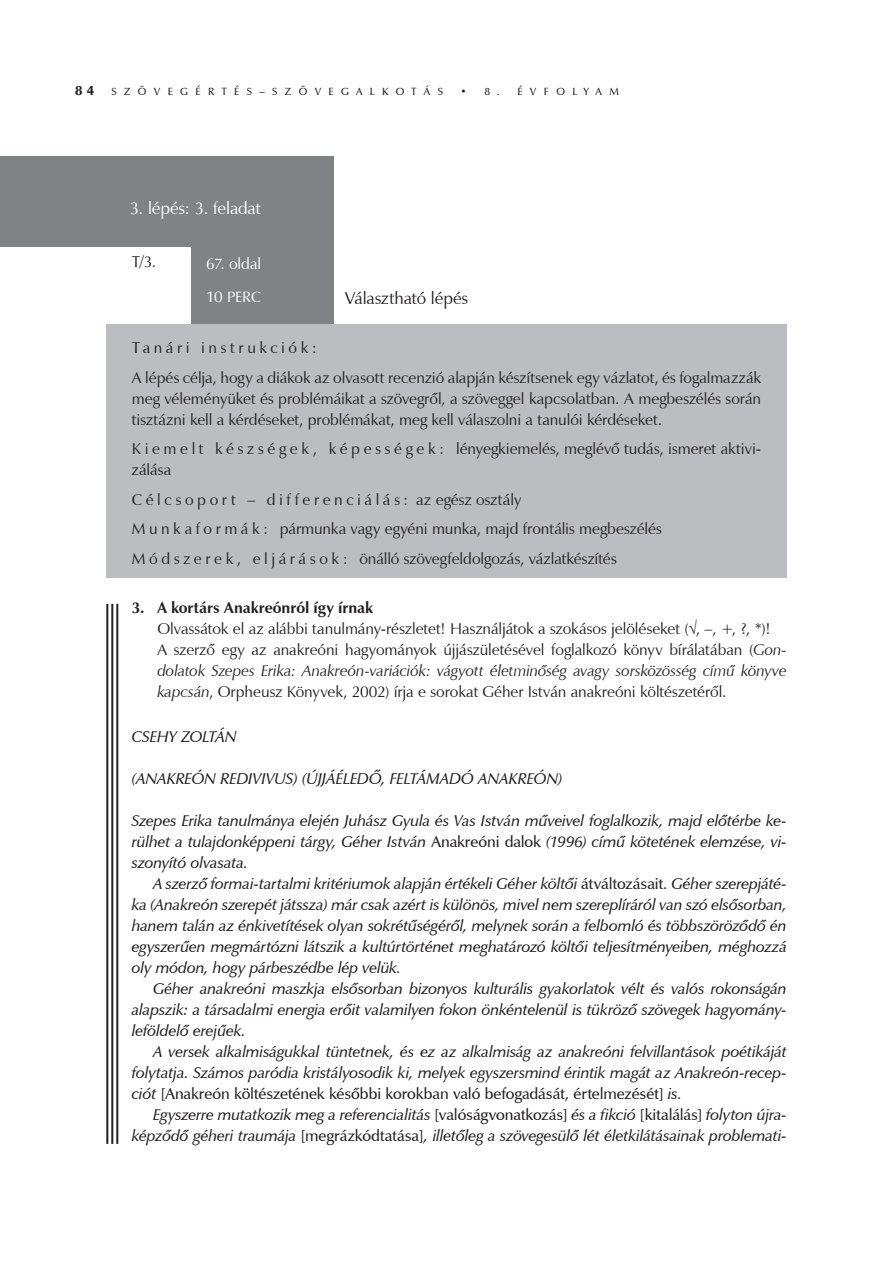
<style>
.page{position:relative;width:893px;height:1263px;background:#fff}
.page>*{position:absolute;margin:0;border:0;box-sizing:border-box;transform-origin:0 0}
.t1{font:17.25px "Zapf Humanist 601 PFL";letter-spacing:-.01em;color:#fff}
.t2{font:17.25px "Zapf Humanist 601 PFL";letter-spacing:-.005em;color:#231f20}
.t3{font:italic 15.75px/21px "Zapf Humanist 601 Dm PFL";letter-spacing:-.005em;color:#231f20;text-align:justify}
.t4{font:15.75px/21px "Zapf Humanist 601 PFL";color:#231f20}
.t5{font:15.75px "Zapf Humanist 601 PFL";letter-spacing:-.005em;color:#fff}
.t6{font:15px "Zapf Humanist 601 PFL";color:#fff}
.t7{font:13.5px "Zapf Humanist 601 Ult PFL";color:#231f20}
.t8{font:10.5px "Zapf Humanist 601 Dm PFL";letter-spacing:.7em;color:#231f20}
.s1{font-size:15.75px}
.s2{font-weight:700}
.s3{font-style:italic}
.s4{font-style:normal}
</style>
<div class="page">
<div style="left:0;top:157px;width:333px;height:174px;background:#808285"></div>
<div style="left:0;top:247px;width:190px;height:86px;background:#fff"></div>
<div style="left:106px;top:325px;width:681px;height:253px;background:#bcbdc0"></div>
<hr style="left:116px;top:604px;width:2px;height:540px;background:#231f20">
<hr style="left:111px;top:604px;width:2px;height:540px;background:#231f20">
<hr style="left:106px;top:604px;width:2px;height:540px;background:#231f20">
<p class="t7" style="left:75px;top:82px;width:20px">8 4</p>
<p class="t8" style="left:111px;top:84px;width:333px">SZÖVEGÉRTÉS–SZÖVEGALKOTÁS</p>
<p class="t8" style="left:461px;top:84px;width:41px">• 8 .</p>
<p class="t8" style="left:517px;top:84px;width:103px">ÉVFOLYAM</p>
<p class="t1" style="left:130px;top:197px;width:133px">3. lépés: 3. feladat</p>
<p class="t5" style="left:206px;top:253px;width:56px">67. oldal</p>
<p class="t6" style="left:206px;top:288px;width:56px"><span class="s1">10</span> PERC</p>
<p class="t4" style="left:132px;top:251px;width:26px">T/3.</p>
<p class="t2" style="left:345px;top:288px;width:125px">Választható lépés</p>
<p class="t4" style="left:132px;top:333px;width:631px;line-height:29.5px">Tanári instrukciók:<br>A lépés célja, hogy a diákok az olvasott recenzió alapján készítsenek egy vázlatot, és fogalmazzák</p>
<p class="t4" style="left:132px;top:388px;width:631px">meg véleményüket és problémáikat a szövegről, a szöveggel kapcsolatban. A megbeszélés során tisztázni kell a kérdéseket, problémákat, meg kell válaszolni a tanulói kérdéseket.</p>
<p class="t4" style="left:132px;top:438px;width:631px">K i e m e l t k é s z s é g e k , k é p e s s é g e k : lényegkiemelés, meglévő tudás, ismeret aktivi&shy;zálása</p>
<p class="t4" style="left:132px;top:485px;width:532px;line-height:29.5px">Célcsoport – differenciálás: az egész osztály<br>M u n k a f o r m á k : pármunka vagy egyéni munka, majd frontális megbeszélés<br>M ó d s z e r e k , e l j á r á s o k : önálló szövegfeldolgozás, vázlatkészítés</p>
<p class="t4" style="left:157px;top:597px;width:631px;text-indent:-26px"><span class="s2">3. A kortárs Anakreónról így írnak<br></span>Olvassátok el az alábbi tanulmány-részletet! Használjátok a szokásos jelöléseket (√, –, +, ?, *)!<br>A szerző egy az anakreóni hagyományok újjászületésével foglalkozó könyv bírálatában (<span class="s3">Gon&shy;dolatok Szepes Erika: Anakreón-variációk: vágyott életminőség avagy sorsközösség című könyve kapcsán</span>, Orpheusz Könyvek, 2002) írja e sorokat Géher István anakreóni költészetéről.</p>
<p class="t3" style="left:132px;top:726px;width:106px">CSEHY ZOLTÁN</p>
<p class="t3" style="left:132px;top:768px;width:432px">(ANAKREÓN REDIVIVUS) (ÚJJÁÉLEDŐ, FELTÁMADÓ ANAKREÓN)</p>
<p class="t3" style="left:132px;top:810px;width:656px">Szepes Erika tanulmánya elején Juhász Gyula és Vas István műveivel foglalkozik, majd előtérbe ke&shy;rülhet a tulajdonképpeni tárgy, Géher István <span class="s4">Anakreóni dalok</span> (1996) című kötetének elemzése, vi&shy;szonyító olvasata.</p>
<p class="t3" style="left:132px;top:873px;width:656px;text-indent:21px">A szerző formai-tartalmi kritériumok alapján értékeli Géher költői <span class="s4">átváltozásait</span>. Géher szerepjáté&shy;ka (Anakreón szerepét játssza) már csak azért is különös, mivel nem szereplíráról van szó elsősorban, hanem talán az énkivetítések olyan sokrétűségéről, melynek során a felbomló és többszöröződő én egyszerűen megmártózni látszik a kultúrtörténet meghatározó költői teljesítményeiben, méghozzá oly módon, hogy párbeszédbe lép velük.</p>
<p class="t3" style="left:132px;top:978px;width:656px;text-indent:21px">Géher anakreóni maszkja elsősorban bizonyos kulturális gyakorlatok vélt és valós rokonságán alapszik: a társadalmi energia erőit valamilyen fokon önkéntelenül is tükröző szövegek hagyomány&shy;leföldelő erejűek.</p>
<p class="t3" style="left:132px;top:1041px;width:656px;text-indent:21px">A versek alkalmiságukkal tüntetnek, és ez az alkalmiság az anakreóni felvillantások poétikáját folytatja. Számos paródia kristályosodik ki, melyek egyszersmind érintik magát az Anakreón-recep&shy;ciót <span class="s4">[Anakreón költészetének későbbi korokban való befogadását, értelmezését]</span> is.</p>
<p class="t3" style="left:132px;top:1104px;width:656px;text-align:right">Egyszerre mutatkozik meg a referencialitás <span class="s4">[valóságvonatkozás]</span> és a fikció <span class="s4">[kitalálás]</span> folyton újra&shy;képződő géheri traumája <span class="s4">[megrázkódtatása]</span>, illetőleg a szövegesülő lét életkilátásainak problemati-</p>
</div>
